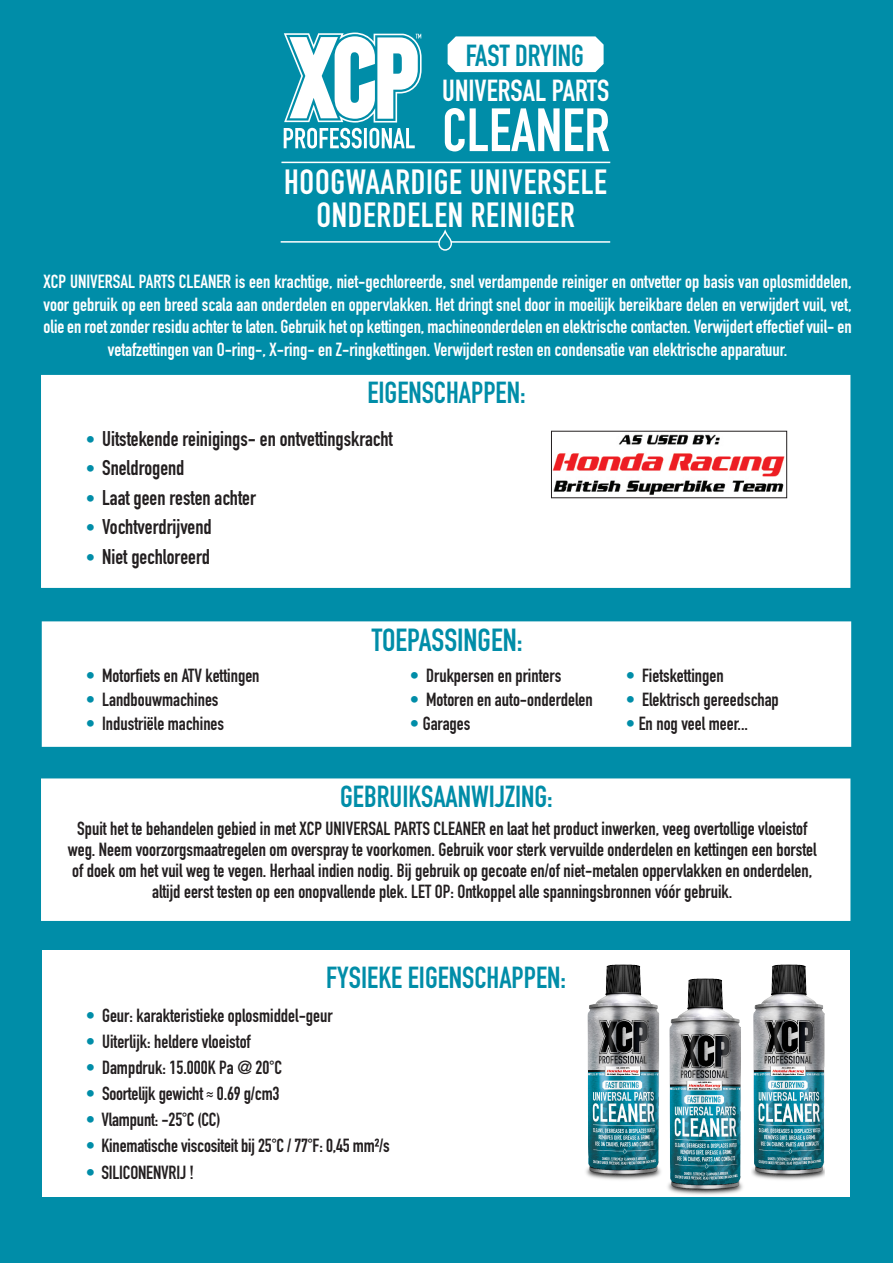
<style>
.page{position:relative;width:893px;height:1263px;background:#008da8}
.page>*{position:absolute;margin:0;border:0;box-sizing:border-box;transform-origin:0 0}
.Body{font:60px "DIN Engschrift Std";color:#fff}
.t1{font:34.5px "DIN Engschrift Std";letter-spacing:.02em;color:#fff}
.t2{font:31.5px "DIN Engschrift Std";color:#008da8}
.Body-2{font:30px "DIN Engschrift Std";color:#008da8}
.Body-3{font:30px "DIN Engschrift Std";color:#fff}
.Body-4{font:21px "DIN Engschrift Std";color:#231f20}
.Body-5{font:18.75px/21px "DIN Engschrift Std";color:#231f20;text-align:center}
.t3{font:18.75px/22.5px "DIN Engschrift Std";color:#fff;text-align:center}
.s1{font-size:18.75px;color:#008da8}
.s2{color:#008da8}
</style>
<div class="page">
<svg style="left:438px;top:229px;width:14px;height:22px"></svg>
<hr style="left:281px;top:241px;width:159px;height:2px;background:#fff">
<hr style="left:451px;top:241px;width:159px;height:2px;background:#fff">
<hr style="left:281px;top:162px;width:329px;height:1px;background:#fff">
<svg style="left:284px;top:33px;width:138px;height:115px"></svg>
<div style="left:43px;top:949px;width:807px;height:247px;background:#fff"></div>
<div style="left:41px;top:375px;width:809px;height:213px;background:#fff;border:2px solid #fff"></div>
<div style="left:43px;top:622px;width:807px;height:124px;background:#fff"></div>
<div style="left:42px;top:621px;width:809px;height:126px;border:2px solid #fff"></div>
<div style="left:41px;top:778px;width:809px;height:143px;background:#fff;border:2px solid #fff"></div>
<img style="left:668px;top:979px;width:75px;height:216px">
<img style="left:586px;top:964px;width:75px;height:216px">
<img style="left:752px;top:964px;width:73px;height:216px">
<div style="left:448px;top:36px;width:156px;height:36px;background:#fff"></div>
<img style="left:553px;top:434px;width:232px;height:61px">
<p class="Body-2" style="left:466px;top:38px;width:120px">FAST DRYING</p>
<p class="Body-3" style="left:442px;top:73px;width:169px">UNIVERSAL PARTS</p>
<p class="Body" style="left:442px;top:95px;width:169px">CLEANER</p>
<p class="t1" style="left:284px;top:161px;width:324px">HOOGWAARDIGE UNIVERSELE</p>
<p class="t1" style="left:316px;top:194px;width:260px">ONDERDELEN REINIGER</p>
<p class="t3" style="left:44px;top:271px;width:810px">XCP UNIVERSAL PARTS CLEANER is een krachtige, niet-gechloreerde, snel verdampende reiniger en ontvetter op basis van oplosmiddelen, voor gebruik op een breed scala aan onderdelen en oppervlakken. Het dringt snel door in moeilijk bereikbare delen en verwijdert vuil, vet, olie en roet zonder residu achter te laten. Gebruik het op kettingen, machineonderdelen en elektrische contacten. Verwijdert effectief vuil- en vetafzettingen van O-ring-, X-ring- en Z-ringkettingen. Verwijdert resten en condensatie van elektrische apparatuur.</p>
<p class="Body-2" style="left:367px;top:375px;width:160px">EIGENSCHAPPEN:</p>
<p class="Body-4" style="left:86px;top:426px;width:309px"><span class="s1">•</span> Uitstekende reinigings- en ontvettingskracht</p>
<p class="Body-4" style="left:86px;top:455px;width:100px"><span class="s1">•</span> Sneldrogend</p>
<p class="Body-4" style="left:86px;top:485px;width:172px"><span class="s1">•</span> Laat geen resten achter</p>
<p class="Body-4" style="left:86px;top:514px;width:127px"><span class="s1">•</span> Vochtverdrijvend</p>
<p class="Body-4" style="left:86px;top:544px;width:126px"><span class="s1">•</span> Niet gechloreerd</p>
<p class="t2" style="left:372px;top:621px;width:152px">TOEPASSINGEN:</p>
<p class="Body-5" style="left:86px;top:665px;width:175px"><span class="s2">•</span> Motorfiets en ATV kettingen</p>
<p class="Body-5" style="left:410px;top:665px;width:153px"><span class="s2">•</span> Drukpersen en printers</p>
<p class="Body-5" style="left:626px;top:665px;width:99px"><span class="s2">•</span> Fietskettingen</p>
<p class="Body-5" style="left:86px;top:689px;width:134px"><span class="s2">•</span> Landbouwmachines</p>
<p class="Body-5" style="left:410px;top:689px;width:185px"><span class="s2">•</span> Motoren en auto-onderdelen</p>
<p class="Body-5" style="left:626px;top:689px;width:155px"><span class="s2">•</span> Elektrisch gereedschap</p>
<p class="Body-5" style="left:86px;top:713px;width:140px"><span class="s2">•</span> Industriële machines</p>
<p class="Body-5" style="left:410px;top:713px;width:62px"><span class="s2">•</span> Garages</p>
<p class="Body-5" style="left:626px;top:713px;width:124px"><span class="s2">•</span> En nog veel meer...</p>
<p class="Body-2" style="left:340px;top:779px;width:214px">GEBRUIKSAANWIJZING:</p>
<p class="Body-5" style="left:68px;top:818px;width:750px">Spuit het te behandelen gebied in met XCP UNIVERSAL PARTS CLEANER en laat het product inwerken, veeg overtollige vloeistof weg. Neem voorzorgsmaatregelen om overspray te voorkomen. Gebruik voor sterk vervuilde onderdelen en kettingen een borstel of doek om het vuil weg te vegen. Herhaal indien nodig. Bij gebruik op gecoate en/of niet-metalen oppervlakken en onderdelen, altijd eerst testen op een onopvallende plek. LET OP: Ontkoppel alle spanningsbronnen vóór gebruik.</p>
<p class="Body-2" style="left:326px;top:960px;width:241px">FYSIEKE EIGENSCHAPPEN:</p>
<p class="Body-5" style="left:86px;top:1005px;width:249px"><span class="s2">•</span> Geur: karakteristieke oplosmiddel-geur</p>
<p class="Body-5" style="left:86px;top:1031px;width:167px"><span class="s2">•</span> Uiterlijk: heldere vloeistof</p>
<p class="Body-5" style="left:86px;top:1057px;width:198px"><span class="s2">•</span> Dampdruk: 15.000K Pa @ 20°C</p>
<p class="Body-5" style="left:86px;top:1083px;width:195px"><span class="s2">•</span> Soortelijk gewicht ≈ 0.69 g/cm3</p>
<p class="Body-5" style="left:86px;top:1109px;width:136px"><span class="s2">•</span> Vlampunt: -25°C (CC)</p>
<p class="Body-5" style="left:86px;top:1135px;width:306px"><span class="s2">•</span> Kinematische viscositeit bij 25°C / 77°F: 0,45 mm²/s</p>
<p class="Body-5" style="left:86px;top:1162px;width:110px"><span class="s2">•</span> SILICONENVRIJ !</p>
</div>
